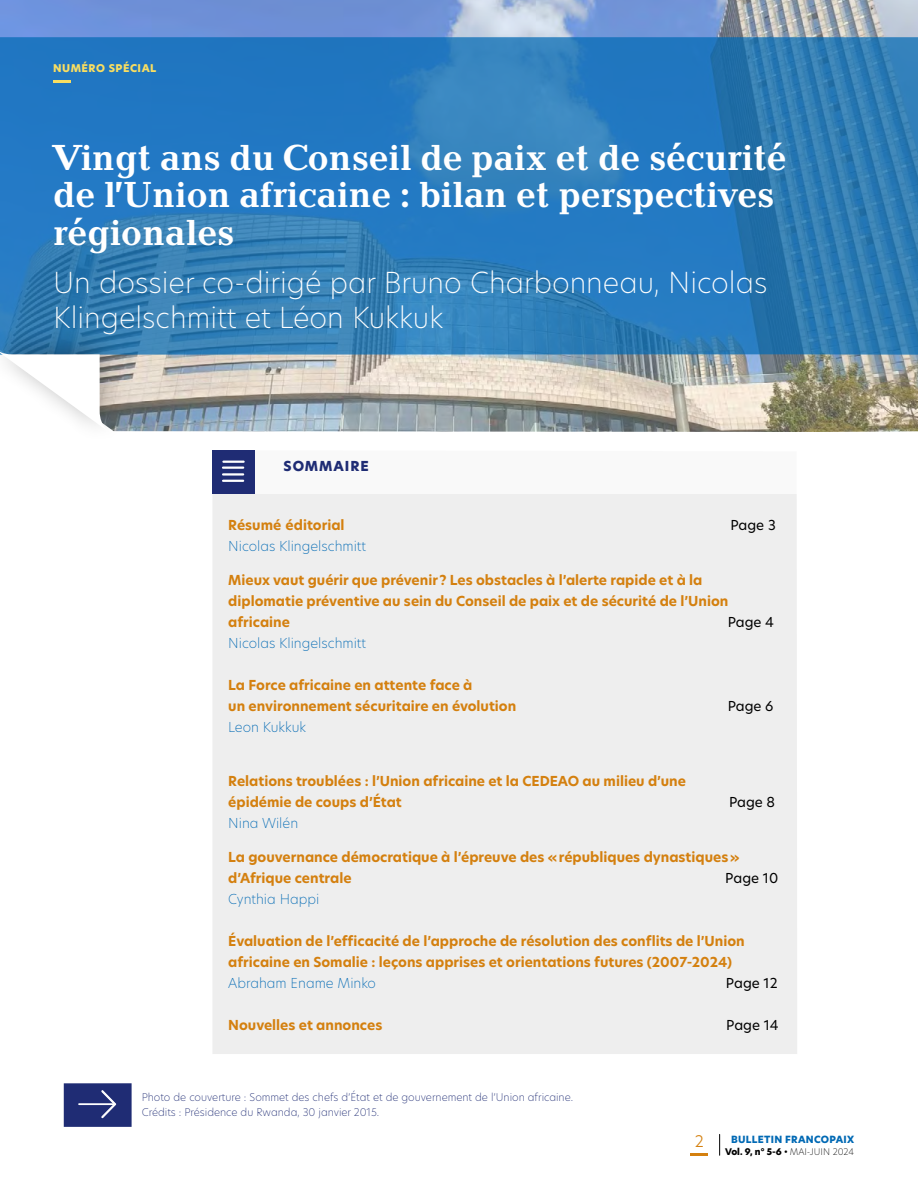
<style>
.page{position:relative;width:918px;height:1188px;background:#fff}
.page>*{position:absolute;margin:0;border:0;box-sizing:border-box;transform-origin:0 0}
.t1{font:700 37.5px/37.5px "Baltica";color:#fff}
.t2{font:200 28.5px/34.5px "Hero New";color:#fff}
.t3{font:300 15.75px "Hero New";color:#d4800f}
.t4{font:700 13.5px/21px "Hero New";color:#d4800f}
.t5{font:200 13.5px "Hero New";color:#0069b4}
.t6{font:13.5px "Hero New";color:#000}
.t7{font:800 13.5px "Hero New";letter-spacing:.07em;color:#1f2c74}
.t8{font:200 10.5px/15px "Hero New";color:#1f2c74}
.t9{font:800 10.5px "Hero New";letter-spacing:.05em;color:#f9de61}
.t10{font:800 9.75px "Hero New";letter-spacing:.03em;color:#0069b4}
.t11{font:800 9px "Hero New";color:#000}
.s1{font-weight:200}
</style>
<div class="page">
<svg style="left:691px;top:1153px;width:17px;height:2px"></svg>
<svg style="left:719px;top:1134px;width:1px;height:21px"></svg>
<img style="left:0;top:0;width:918px;height:432px">
<svg style="left:0;top:37px;width:918px;height:318px;background:#2b7bbb"></svg>
<div style="left:213px;top:494px;width:584px;height:560px;background:#eee"></div>
<svg style="left:53px;top:81px;width:17px;height:2px"></svg>
<div style="left:212px;top:450px;width:43px;height:44px;background:#1f2c74"></div>
<hr style="left:223px;top:461px;width:21px;height:2px;background:#fff">
<hr style="left:223px;top:467px;width:20px;height:2px;background:#fff">
<hr style="left:223px;top:473px;width:20px;height:3px;background:#fff">
<hr style="left:223px;top:480px;width:20px;height:2px;background:#fff">
<div style="left:0;top:326px;width:128px;height:120px;background:#000;opacity:.3"></div>
<svg style="left:0;top:351px;width:111px;height:82px"></svg>
<div style="left:64px;top:1083px;width:68px;height:44px;background:#1f2c74"></div>
<svg style="left:102px;top:1083px;width:18px;height:35px"></svg>
<hr style="left:79px;top:1103px;width:35px;height:2px;background:#fff">
<p class="t9" style="left:53px;top:61px;width:105px">NUMÉRO SPÉCIAL</p>
<h1 class="t1" style="left:53px;top:140px;width:735px">Vingt ans du Conseil de paix et de sécurité de l’Union africaine : bilan et perspectives régionales</h1>
<h2 class="t2" style="left:53px;top:265px;width:716px">Un dossier co-dirigé par Bruno Charbonneau, Nicolas<br>Klingelschmitt et Léon Kukkuk</h2>
<p class="t7" style="left:284px;top:456px;width:87px">SOMMAIRE</p>
<p class="t4" style="left:228px;top:514px;width:118px">Résumé éditorial</p>
<p class="t6" style="left:730px;top:516px;width:47px">Page 3</p>
<p class="t5" style="left:228px;top:537px;width:139px">Nicolas Klingelschmitt</p>
<p class="t4" style="left:228px;top:569px;width:502px">Mieux vaut guérir que prévenir? Les obstacles à l’alerte rapide et à la diplomatie préventive au sein du Conseil de paix et de sécurité de l’Union africaine</p>
<p class="t6" style="left:728px;top:612px;width:48px">Page 4</p>
<p class="t5" style="left:228px;top:633px;width:139px">Nicolas Klingelschmitt</p>
<p class="t4" style="left:228px;top:674px;width:290px">La Force africaine en attente face à<br>un environnement sécuritaire en évolution</p>
<p class="t5" style="left:228px;top:717px;width:79px">Leon Kukkuk</p>
<p class="t4" style="left:228px;top:771px;width:459px">Relations troublées : l’Union africaine et la CEDEAO au milieu d’une épidémie de coups d’État</p>
<p class="t6" style="left:728px;top:696px;width:47px">Page 6</p>
<p class="t6" style="left:729px;top:793px;width:48px">Page 8</p>
<p class="t5" style="left:228px;top:814px;width:71px">Nina Wilén</p>
<p class="t4" style="left:228px;top:847px;width:513px">La gouvernance démocratique à l’épreuve des «républiques dynastiques» d’Afrique centrale</p>
<p class="t6" style="left:725px;top:869px;width:54px">Page 10</p>
<p class="t5" style="left:228px;top:890px;width:93px">Cynthia Happi</p>
<p class="t4" style="left:228px;top:931px;width:518px">Évaluation de l’efficacité de l’approche de résolution des conflits de l’Union africaine en Somalie : leçons apprises et orientations futures (2007-2024)</p>
<p class="t5" style="left:228px;top:974px;width:149px">Abraham Ename Minko</p>
<p class="t6" style="left:726px;top:974px;width:53px">Page 12</p>
<p class="t4" style="left:228px;top:1015px;width:156px">Nouvelles et annonces</p>
<p class="t6" style="left:726px;top:1016px;width:54px">Page 14</p>
<p class="t8" style="left:142px;top:1089px;width:433px">Photo de couverture : Sommet des chefs d’État et de gouvernement de l’Union africaine.<br>Crédits : Présidence du Rwanda, 30 janvier 2015.</p>
<p class="t3" style="left:695px;top:1130px;width:11px">2</p>
<p class="t10" style="left:731px;top:1133px;width:125px">BULLETIN FRANCOPAIX</p>
<p class="t11" style="left:725px;top:1146px;width:131px">Vol. 9, n° 5-6 • <span class="s1">MAI-JUIN 2024</span></p>
</div>
